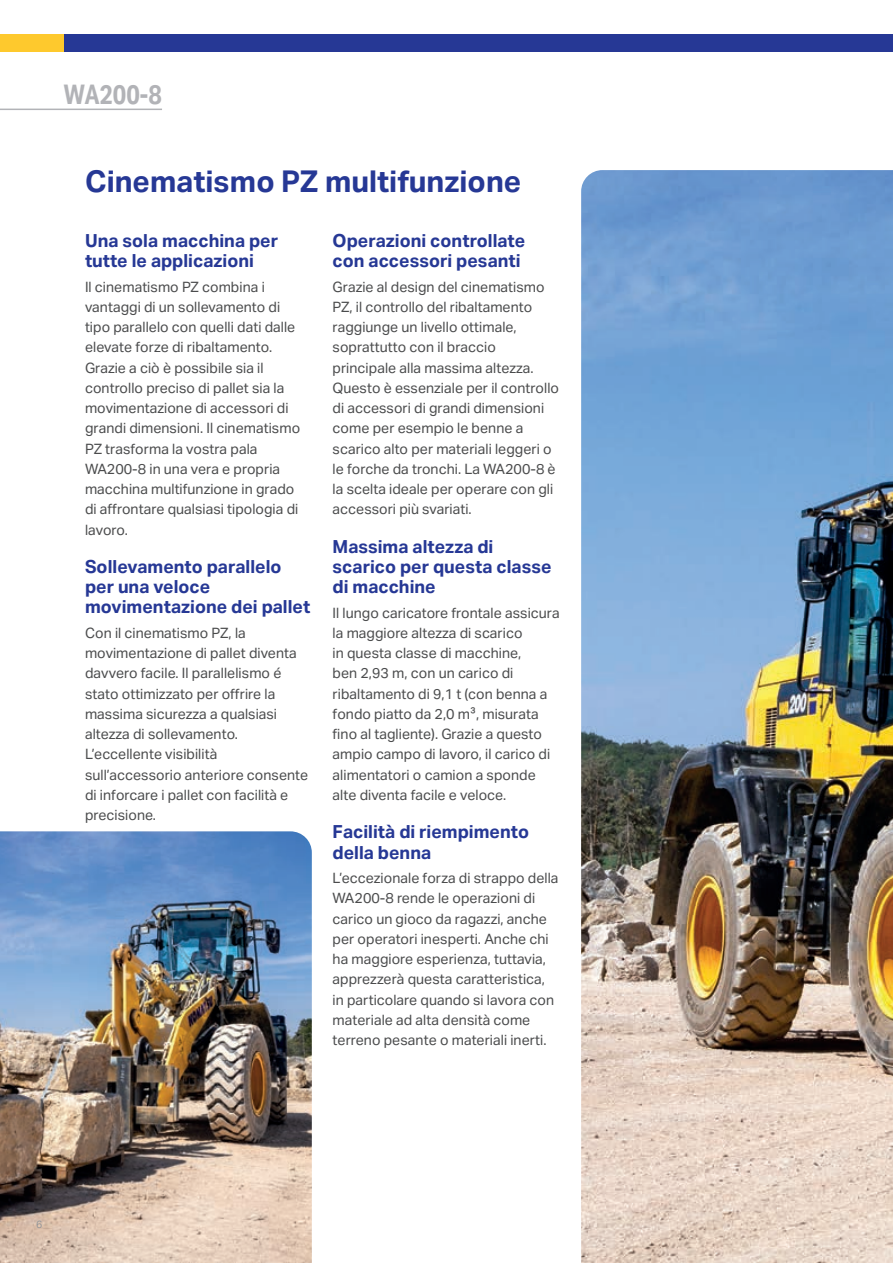
<style>
.page{position:relative;width:893px;height:1263px;background:#fff}
.page>*{position:absolute;margin:0;border:0;box-sizing:border-box;transform-origin:0 0}
.t1{font:700 30px "Aktiv Grotesk";color:#263895}
.t2{font:700 27px "Aktiv Grotesk Cd";color:#b2b3b7}
.t3{font:700 18px/20.2px "Aktiv Grotesk";color:#263895}
.t4{font:14.25px/20.2px "Aktiv Grotesk";color:#4b4c4d}
.t5{font:10.5px "Aktiv Grotesk";color:#939598}
</style>
<div class="page">
<img style="left:0;top:831px;width:312px;height:432px">
<img style="left:581px;top:170px;width:312px;height:1093px">
<hr style="left:0;top:109px;width:162px;height:1px;background:#b2b3b7">
<div style="left:0;top:34px;width:143px;height:17px;background:#fec92d"></div>
<div style="left:64px;top:34px;width:829px;height:17px;background:#263895"></div>
<h2 class="t2" style="left:64px;top:79px;width:100px">WA200-8</h2>
<h1 class="t1" style="left:85px;top:164px;width:438px">Cinematismo PZ multifunzione</h1>
<p class="t3" style="left:85px;top:230px;width:195px">Una sola macchina per tutte le applicazioni</p>
<p class="t4" style="left:85px;top:276px;width:217px">Il cinematismo PZ combina i vantaggi di un sollevamento di tipo parallelo con quelli dati dalle elevate forze di ribaltamento.<br>Grazie a ciò è possibile sia il controllo preciso di pallet sia la movimentazione di accessori di grandi dimensioni. Il cinematismo<br>PZ trasforma la vostra pala<br>WA200-8 in una vera e propria macchina multifunzione in grado di affrontare qualsiasi tipologia di lavoro.</p>
<p class="t3" style="left:85px;top:556px;width:227px">Sollevamento parallelo per una veloce movimentazione dei pallet</p>
<p class="t4" style="left:85px;top:623px;width:225px">Con il cinematismo PZ, la movimentazione di pallet diventa davvero facile. Il parallelismo é stato ottimizzato per offrire la massima sicurezza a qualsiasi altezza di sollevamento.<br>L’eccellente visibilità sull’accessorio anteriore consente di inforcare i pallet con facilità e precisione.</p>
<p class="t3" style="left:333px;top:230px;width:194px">Operazioni controllate con accessori pesanti</p>
<p class="t4" style="left:333px;top:276px;width:228px">Grazie al design del cinematismo<br>PZ, il controllo del ribaltamento raggiunge un livello ottimale, soprattutto con il braccio principale alla massima altezza.<br>Questo è essenziale per il controllo di accessori di grandi dimensioni come per esempio le benne a scarico alto per materiali leggeri o le forche da tronchi. La WA200-8 è la scelta ideale per operare con gli accessori più svariati.</p>
<p class="t3" style="left:333px;top:536px;width:220px">Massima altezza di scarico per questa classe di macchine</p>
<p class="t4" style="left:333px;top:603px;width:229px">Il lungo caricatore frontale assicura la maggiore altezza di scarico<br>in questa classe di macchine,<br>ben 2,93 m, con un carico di ribaltamento di 9,1 t (con benna a fondo piatto da 2,0 m³, misurata fino al tagliente). Grazie a questo ampio campo di lavoro, il carico di alimentatori o camion a sponde alte diventa facile e veloce.</p>
<p class="t3" style="left:333px;top:822px;width:198px">Facilità di riempimento della benna</p>
<p class="t4" style="left:333px;top:868px;width:227px">L’eccezionale forza di strappo della WA200-8 rende le operazioni di carico un gioco da ragazzi, anche per operatori inesperti. Anche chi ha maggiore esperienza, tuttavia, apprezzerà questa caratteristica, in particolare quando si lavora con materiale ad alta densità come terreno pesante o materiali inerti.</p>
<p class="t5" style="left:36px;top:1218px;width:8px">6</p>
</div>
